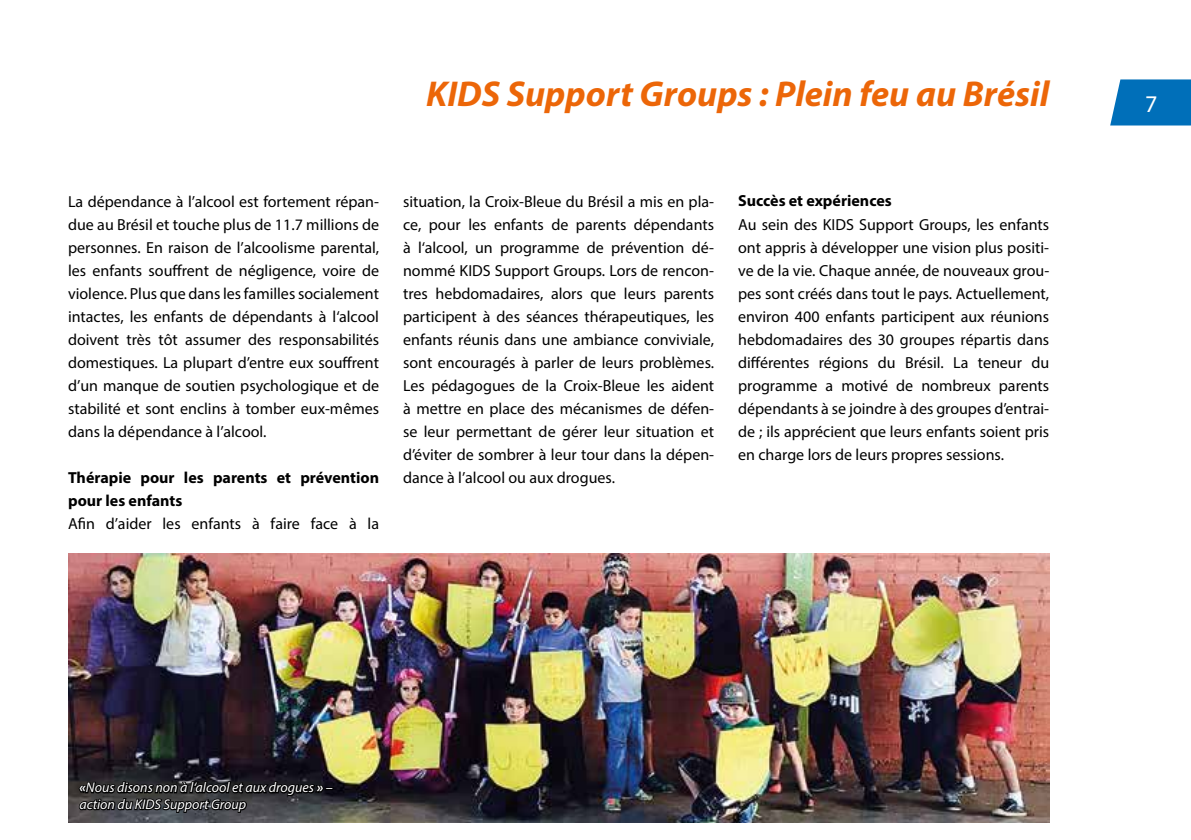
<style>
.page{position:relative;width:1191px;height:840px;background:#fff}
.page>*{position:absolute;margin:0;border:0;box-sizing:border-box;transform-origin:0 0}
.t1{font:italic 700 36px "Myriad Pro";color:#ec6608}
.t2{font:24px "Myriad Pro";color:#fff}
.t3{font:16px/23px "Myriad Pro";color:#000;text-align:justify}
.t4{font:700 16px/23px "Myriad Pro";color:#000}
.t5{font:italic 14px/16.8px "Myriad Pro";color:#fff}
.s1{font-weight:700}
</style>
<div class="page">
<svg style="left:1110px;top:79px;width:81px;height:46px;background:#1379be"></svg>
<img style="left:68px;top:553px;width:981px;height:269px">
<svg style="left:77px;top:766px;width:256px;height:57px;background:#2b2b2f"></svg>
<h1 class="t1" style="left:426px;top:71px;width:624px">KIDS Support Groups : Plein feu au Brésil</h1>
<p class="t3" style="left:68px;top:189px;width:312px">La dépendance à l’alcool est fortement répan&shy;due au Brésil et touche plus de 11.7 millions de personnes. En raison de l’alcoolisme parental, les enfants souffrent de négligence, voire de violence. Plus que dans les familles socialement intactes, les enfants de dépendants à l‘alcool doivent très tôt assumer des responsabilités domestiques. La plupart d’entre eux souffrent d’un manque de soutien psychologique et de stabilité et sont enclins à tomber eux-mêmes dans la dépendance à l’alcool.</p>
<p class="t4" style="left:68px;top:465px;width:312px">Thérapie pour les parents et prévention pour les enfants</p>
<p class="t3" style="left:68px;top:511px;width:312px">Afin d’aider les enfants à faire face à la</p>
<p class="t3" style="left:403px;top:190px;width:312px">situation, la Croix-Bleue du Brésil a mis en pla&shy;ce, pour les enfants de parents dépendants à l‘alcool, un programme de prévention dé&shy;nommé KIDS Support Groups. Lors de rencon&shy;tres hebdomadaires, alors que leurs parents participent à des séances thérapeutiques, les enfants réunis dans une ambiance conviviale, sont encouragés à parler de leurs problèmes.<br>Les pédagogues de la Croix-Bleue les aident à mettre en place des mécanismes de défen&shy;se leur permettant de gérer leur situation et d’éviter de sombrer à leur tour dans la dépen&shy;dance à l’alcool ou aux drogues.</p>
<p class="t4" style="left:738px;top:189px;width:155px">Succès et expériences</p>
<p class="t3" style="left:738px;top:212px;width:312px">Au sein des KIDS Support Groups, les enfants ont appris à développer une vision plus positi&shy;ve de la vie. Chaque année, de nouveaux grou&shy;pes sont créés dans tout le pays. Actuellement, environ 400 enfants participent aux réunions hebdomadaires des 30 groupes répartis dans différentes régions du Brésil. La teneur du programme a motivé de nombreux parents dépendants à se joindre à des groupes d’entrai&shy;de ; ils apprécient que leurs enfants soient pris en charge lors de leurs propres sessions.</p>
<h2 class="t2" style="left:1145px;top:89px;width:14px">7</h2>
<p class="t5" style="left:79px;top:778px;width:255px"><span class="s1">«</span>Nous disons non à l‘alcool et aux drogues <span class="s1">»</span> – action du KIDS Support Group</p>
</div>
